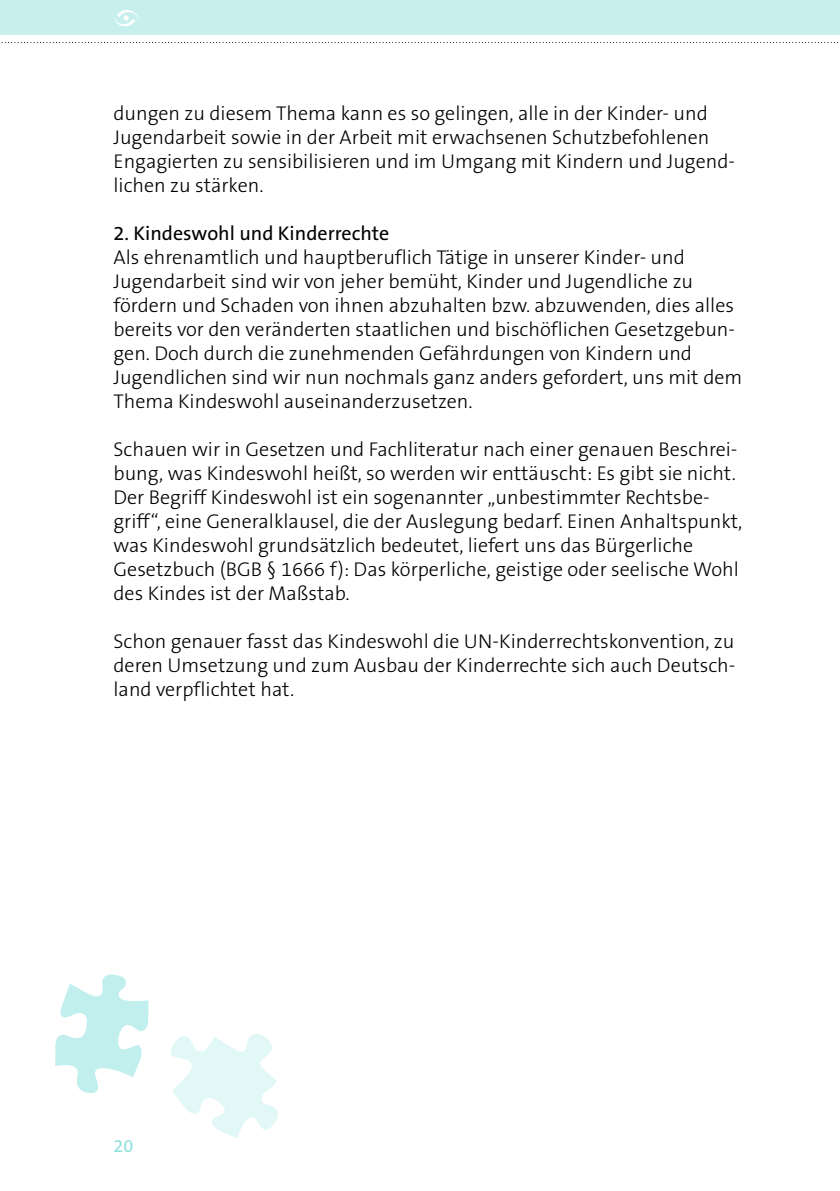
<style>
.page{position:relative;width:840px;height:1191px;background:#fff}
.page>*{position:absolute;margin:0;border:0;box-sizing:border-box;transform-origin:0 0}
.t1{font:300 20px/24px "The Sans B3";color:#000}
.t2{font:20px "The Sans B5 Plain";color:#000}
.t3{font:18px "The Sans B5 Plain";color:#8fe0dc}
</style>
<div class="page">
<div style="left:0;top:0;width:839px;height:34px;background:#c7efed"></div>
<svg style="left:1px;top:42px;width:838px;height:1px"></svg>
<svg style="left:114px;top:10px;width:25px;height:17px"></svg>
<svg style="left:171px;top:1034px;width:107px;height:104px"></svg>
<svg style="left:55px;top:974px;width:93px;height:119px"></svg>
<p class="t1" style="left:113px;top:102px;width:622px">dungen zu diesem Thema kann es so gelingen, alle in der Kinder- und Jugendarbeit sowie in der Arbeit mit erwachsenen Schutzbefohlenen Engagierten zu sensibilisieren und im Umgang mit Kindern und Jugend&shy;lichen zu stärken.</p>
<p class="t2" style="left:113px;top:223px;width:277px">2. Kindeswohl und Kinderrechte</p>
<p class="t1" style="left:113px;top:246px;width:630px">Als ehrenamtlich und hauptberuflich Tätige in unserer Kinder- und Jugendarbeit sind wir von jeher bemüht, Kinder und Jugendliche zu fördern und Schaden von ihnen abzuhalten bzw. abzuwenden, dies alles bereits vor den veränderten staatlichen und bischöflichen Gesetzgebun&shy;gen. Doch durch die zunehmenden Gefährdungen von Kindern und Jugendlichen sind wir nun nochmals ganz anders gefordert, uns mit dem Thema Kindeswohl auseinanderzusetzen.</p>
<p class="t1" style="left:113px;top:438px;width:630px">Schauen wir in Gesetzen und Fachliteratur nach einer genauen Beschrei&shy;bung, was Kindeswohl heißt, so werden wir enttäuscht: Es gibt sie nicht.<br>Der Begriff Kindeswohl ist ein sogenannter „unbestimmter Rechtsbe&shy;griff“, eine Generalklausel, die der Auslegung bedarf. Einen Anhaltspunkt, was Kindeswohl grundsätzlich bedeutet, liefert uns das Bürgerliche Gesetzbuch (BGB § 1666 f): Das körperliche, geistige oder seelische Wohl des Kindes ist der Maßstab.</p>
<p class="t1" style="left:113px;top:630px;width:623px;text-align:justify">Schon genauer fasst das Kindeswohl die UN-Kinderrechtskonvention, zu deren Umsetzung und zum Ausbau der Kinderrechte sich auch Deutsch&shy;land verpflichtet hat.</p>
<p class="t3" style="left:113px;top:1136px;width:21px">20</p>
</div>
